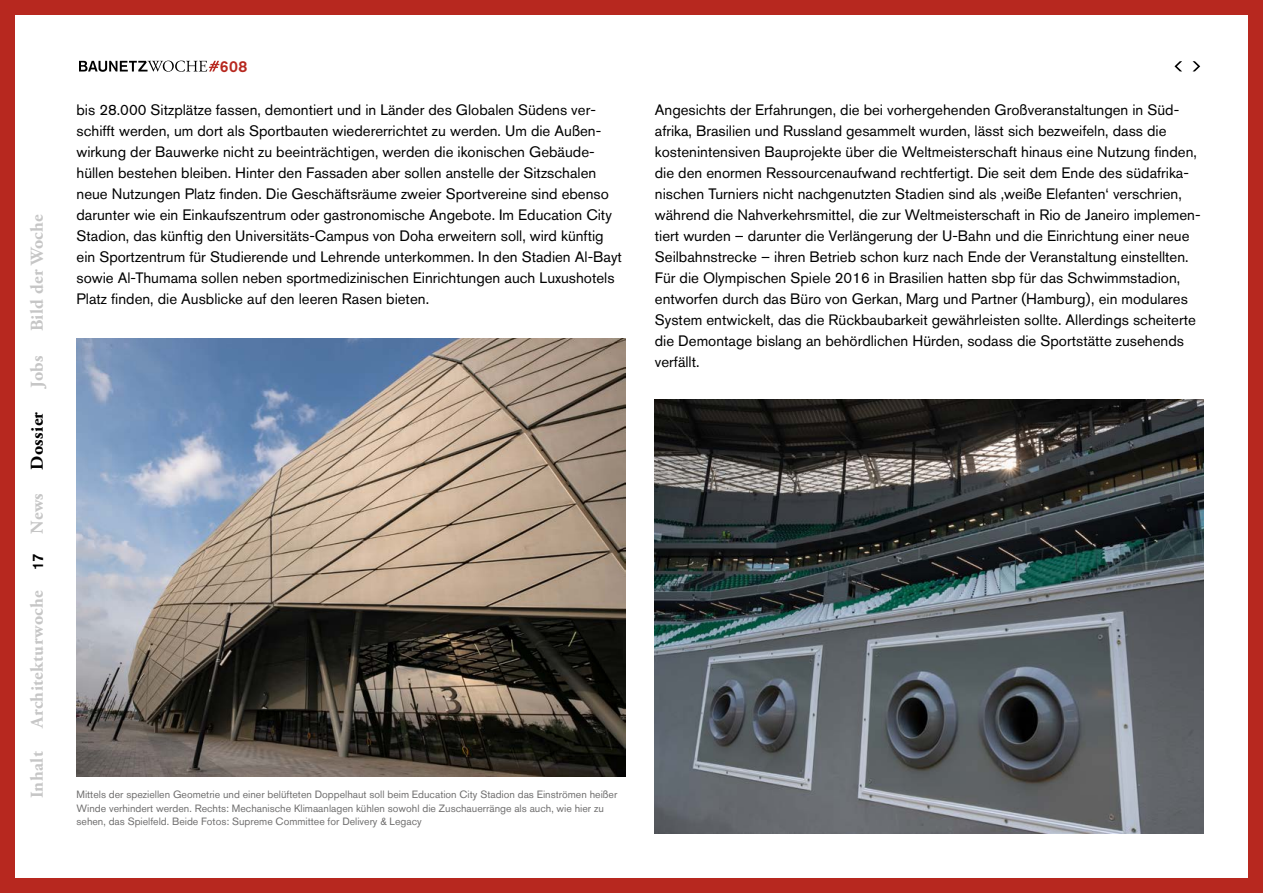
<style>
.page{position:relative;width:1263px;height:893px;background:#fff}
.page>*{position:absolute;margin:0;border:0;box-sizing:border-box;transform-origin:0 0}
.t1{font:700 18px "Adobe Garamond Pro";letter-spacing:.02em;color:#c6c6c6}
.t2{font:700 18px "Adobe Garamond Pro";letter-spacing:.02em;color:#000}
.t3{font:500 15.75px "Akzidenz Grotesk BQ";color:#b7281f}
.t4{font:15px/21px "Akzidenz Grotesk BQ";color:#000}
.t5{font:500 15px "Akzidenz Grotesk BQ";color:#000}
.t6{font:10.5px/13.5px "Akzidenz Grotesk BQ";color:#706f6f}
</style>
<div class="page">
<div style="left:0;top:0;width:1263px;height:893px;border:15px solid #b7281f"></div>
<svg style="left:1192px;top:61px;width:8px;height:10px"></svg>
<svg style="left:1174px;top:61px;width:8px;height:10px"></svg>
<img style="left:77px;top:339px;width:548px;height:438px">
<img style="left:655px;top:400px;width:548px;height:433px">
<svg style="left:79px;top:61px;width:140px;height:11px"></svg>
<p class="t1" style="left:27px;top:331px;width:119px;rotate:-90deg">Bild der Woche</p>
<p class="t1" style="left:27px;top:388px;width:34px;rotate:-90deg">Jobs</p>
<p class="t2" style="left:27px;top:470px;width:59px;rotate:-90deg">Dossier</p>
<p class="t1" style="left:27px;top:534px;width:42px;rotate:-90deg">News</p>
<p class="t5" style="left:29px;top:570px;width:18px;rotate:-90deg">17</p>
<p class="t1" style="left:27px;top:728px;width:139px;rotate:-90deg">Architekturwoche</p>
<p class="t1" style="left:27px;top:798px;width:49px;rotate:-90deg">Inhalt</p>
<p class="t3" style="left:220px;top:56px;width:29px">608</p>
<p class="t4" style="left:77px;top:99px;width:547px">bis 28.000 Sitzplätze fassen, demontiert und in Länder des Globalen Südens ver&shy;schifft werden, um dort als Sportbauten wiedererrichtet zu werden. Um die Außen&shy;wirkung der Bauwerke nicht zu beeinträchtigen, werden die ikonischen Gebäude&shy;hüllen bestehen bleiben. Hinter den Fassaden aber sollen anstelle der Sitzschalen neue Nutzungen Platz finden. Die Geschäftsräume zweier Sportvereine sind ebenso darunter wie ein Einkaufszentrum oder gastronomische Angebote. Im Education City Stadion, das künftig den Universitäts-Campus von Doha erweitern soll, wird künftig ein Sportzentrum für Studierende und Lehrende unterkommen. In den Stadien Al-Bayt sowie Al-Thumama sollen neben sportmedizinischen Einrichtungen auch Luxushotels Platz finden, die Ausblicke auf den leeren Rasen bieten.</p>
<p class="t6" style="left:77px;top:788px;width:542px">Mittels der speziellen Geometrie und einer belüfteten Doppelhaut soll beim Education City Stadion das Einströmen heißer<br>Winde verhindert werden. Rechts: Mechanische Klimaanlagen kühlen sowohl die Zuschauerränge als auch, wie hier zu sehen, das Spielfeld. Beide Fotos: Supreme Committee for Delivery &amp; Legacy</p>
<p class="t4" style="left:655px;top:99px;width:547px">Angesichts der Erfahrungen, die bei vorhergehenden Großveranstaltungen in Süd&shy;afrika, Brasilien und Russland gesammelt wurden, lässt sich bezweifeln, dass die kostenintensiven Bauprojekte über die Weltmeisterschaft hinaus eine Nutzung finden, die den enormen Ressourcenaufwand rechtfertigt. Die seit dem Ende des südafrika&shy;nischen Turniers nicht nachgenutzten Stadien sind als ‚weiße Elefanten‘ verschrien, während die Nahverkehrsmittel, die zur Weltmeisterschaft in Rio de Janeiro implemen&shy;tiert wurden – darunter die Verlängerung der U-Bahn und die Einrichtung einer neue Seilbahnstrecke – ihren Betrieb schon kurz nach Ende der Veranstaltung einstellten.<br>Für die Olympischen Spiele 2016 in Brasilien hatten sbp für das Schwimmstadion, entworfen durch das Büro von Gerkan, Marg und Partner (Hamburg), ein modulares System entwickelt, das die Rückbaubarkeit gewährleisten sollte. Allerdings scheiterte die Demontage bislang an behördlichen Hürden, sodass die Sportstätte zusehends verfällt.</p>
</div>
